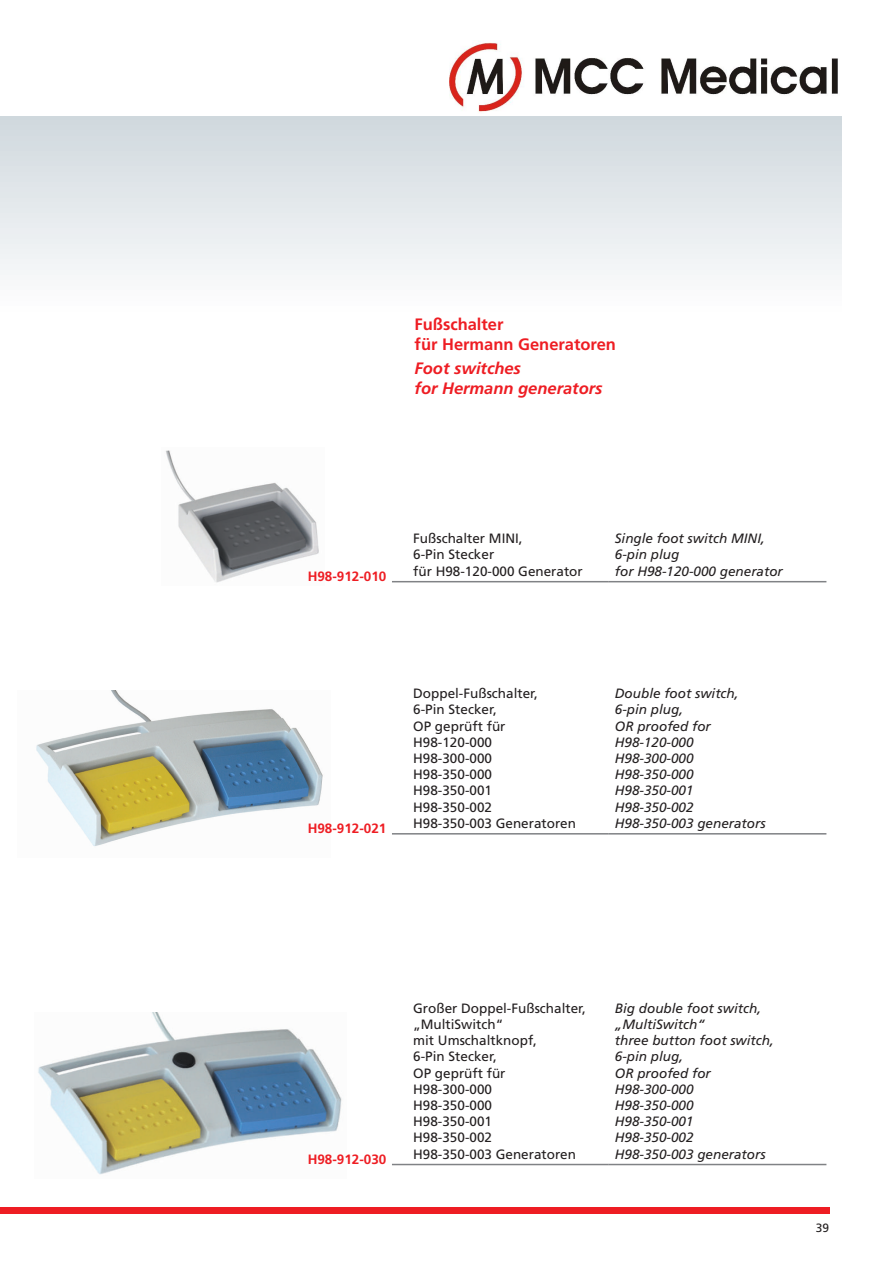
<style>
.page{position:relative;width:893px;height:1263px;background:#fff}
.page>*{position:absolute;margin:0;border:0;box-sizing:border-box;transform-origin:0 0}
.t1{font:700 16.5px "Frutiger";color:#ee1d23}
.t2{font:italic 700 16.5px "Frutiger";color:#ee1d23}
.t3{font:13.5px "Frutiger";color:#231f20}
.t4{font:italic 13.5px "Frutiger";color:#231f20}
.Fließtext{font:700 13.5px "Frutiger";color:#ee1d23}
.t5{font:12px "Frutiger";color:#231f20}
</style>
<div class="page">
<div style="left:0;top:117px;width:842px;height:200px;background:linear-gradient(to bottom,#cfd8dd,#fff)"></div>
<div style="left:0;top:1208px;width:829px;height:6px;background:#ee1d23"></div>
<img style="left:165px;top:450px;width:154px;height:133px">
<img style="left:38px;top:1012px;width:304px;height:163px">
<img style="left:36px;top:690px;width:287px;height:156px">
<hr style="left:392px;top:581px;width:217px;height:1px;background:#808285">
<hr style="left:609px;top:581px;width:217px;height:1px;background:#808285">
<hr style="left:392px;top:833px;width:217px;height:1px;background:#808285">
<hr style="left:609px;top:833px;width:217px;height:1px;background:#808285">
<hr style="left:392px;top:1164px;width:217px;height:1px;background:#808285">
<hr style="left:609px;top:1164px;width:217px;height:1px;background:#808285">
<img style="left:450px;top:42px;width:388px;height:70px">
<p class="t1" style="left:415px;top:315px;width:90px">Fußschalter</p>
<p class="t1" style="left:415px;top:335px;width:203px">für Hermann Generatoren</p>
<p class="t2" style="left:415px;top:359px;width:108px">Foot switches</p>
<p class="t2" style="left:415px;top:378px;width:189px">for Hermann generators</p>
<p class="Fließtext" style="left:308px;top:568px;width:80px">H98-912-010</p>
<p class="t3" style="left:413px;top:531px;width:111px">Fußschalter MINI,</p>
<p class="t3" style="left:413px;top:547px;width:83px">6-Pin Stecker</p>
<p class="t3" style="left:413px;top:563px;width:171px">für H98-120-000 Generator</p>
<p class="t4" style="left:615px;top:531px;width:152px">Single foot switch MINI,</p>
<p class="t4" style="left:615px;top:547px;width:66px">6-pin plug</p>
<p class="t4" style="left:615px;top:563px;width:170px">for H98-120-000 generator</p>
<p class="Fließtext" style="left:308px;top:820px;width:80px">H98-912-021</p>
<p class="t3" style="left:413px;top:685px;width:126px">Doppel-Fußschalter,</p>
<p class="t3" style="left:413px;top:702px;width:85px">6-Pin Stecker,</p>
<p class="t3" style="left:413px;top:718px;width:94px">OP geprüft für</p>
<p class="t3" style="left:413px;top:734px;width:80px">H98-120-000</p>
<p class="t3" style="left:413px;top:750px;width:80px">H98-300-000</p>
<p class="t3" style="left:413px;top:766px;width:80px">H98-350-000</p>
<p class="t3" style="left:413px;top:783px;width:80px">H98-350-001</p>
<p class="t3" style="left:413px;top:799px;width:80px">H98-350-002</p>
<p class="t3" style="left:413px;top:815px;width:164px">H98-350-003 Generatoren</p>
<p class="t4" style="left:615px;top:686px;width:125px">Double foot switch,</p>
<p class="t4" style="left:615px;top:702px;width:70px">6-pin plug,</p>
<p class="t4" style="left:615px;top:718px;width:98px">OR proofed for</p>
<p class="t4" style="left:615px;top:734px;width:80px">H98-120-000</p>
<p class="t4" style="left:615px;top:750px;width:80px">H98-300-000</p>
<p class="t4" style="left:615px;top:767px;width:80px">H98-350-000</p>
<p class="t4" style="left:615px;top:783px;width:80px">H98-350-001</p>
<p class="t4" style="left:615px;top:799px;width:80px">H98-350-002</p>
<p class="t4" style="left:615px;top:815px;width:152px">H98-350-003 generators</p>
<p class="Fließtext" style="left:308px;top:1151px;width:80px">H98-912-030</p>
<p class="t3" style="left:413px;top:1000px;width:174px">Großer Doppel-Fußschalter,</p>
<p class="t3" style="left:413px;top:1016px;width:92px">„MultiSwitch“</p>
<p class="t3" style="left:413px;top:1032px;width:125px">mit Umschaltknopf,</p>
<p class="t3" style="left:413px;top:1049px;width:85px">6-Pin Stecker,</p>
<p class="t3" style="left:413px;top:1065px;width:94px">OP geprüft für</p>
<p class="t3" style="left:413px;top:1081px;width:80px">H98-300-000</p>
<p class="t3" style="left:413px;top:1097px;width:80px">H98-350-000</p>
<p class="t3" style="left:413px;top:1113px;width:80px">H98-350-001</p>
<p class="t3" style="left:413px;top:1130px;width:80px">H98-350-002</p>
<p class="t3" style="left:413px;top:1146px;width:164px">H98-350-003 Generatoren</p>
<p class="t4" style="left:615px;top:1000px;width:148px">Big double foot switch,</p>
<p class="t4" style="left:615px;top:1016px;width:92px">„MultiSwitch“</p>
<p class="t4" style="left:615px;top:1032px;width:161px">three button foot switch,</p>
<p class="t4" style="left:615px;top:1049px;width:70px">6-pin plug,</p>
<p class="t4" style="left:615px;top:1065px;width:98px">OR proofed for</p>
<p class="t4" style="left:615px;top:1081px;width:80px">H98-300-000</p>
<p class="t4" style="left:615px;top:1097px;width:80px">H98-350-000</p>
<p class="t4" style="left:615px;top:1113px;width:80px">H98-350-001</p>
<p class="t4" style="left:615px;top:1130px;width:80px">H98-350-002</p>
<p class="t4" style="left:615px;top:1146px;width:152px">H98-350-003 generators</p>
<p class="t5" style="left:816px;top:1220px;width:15px">39</p>
</div>
